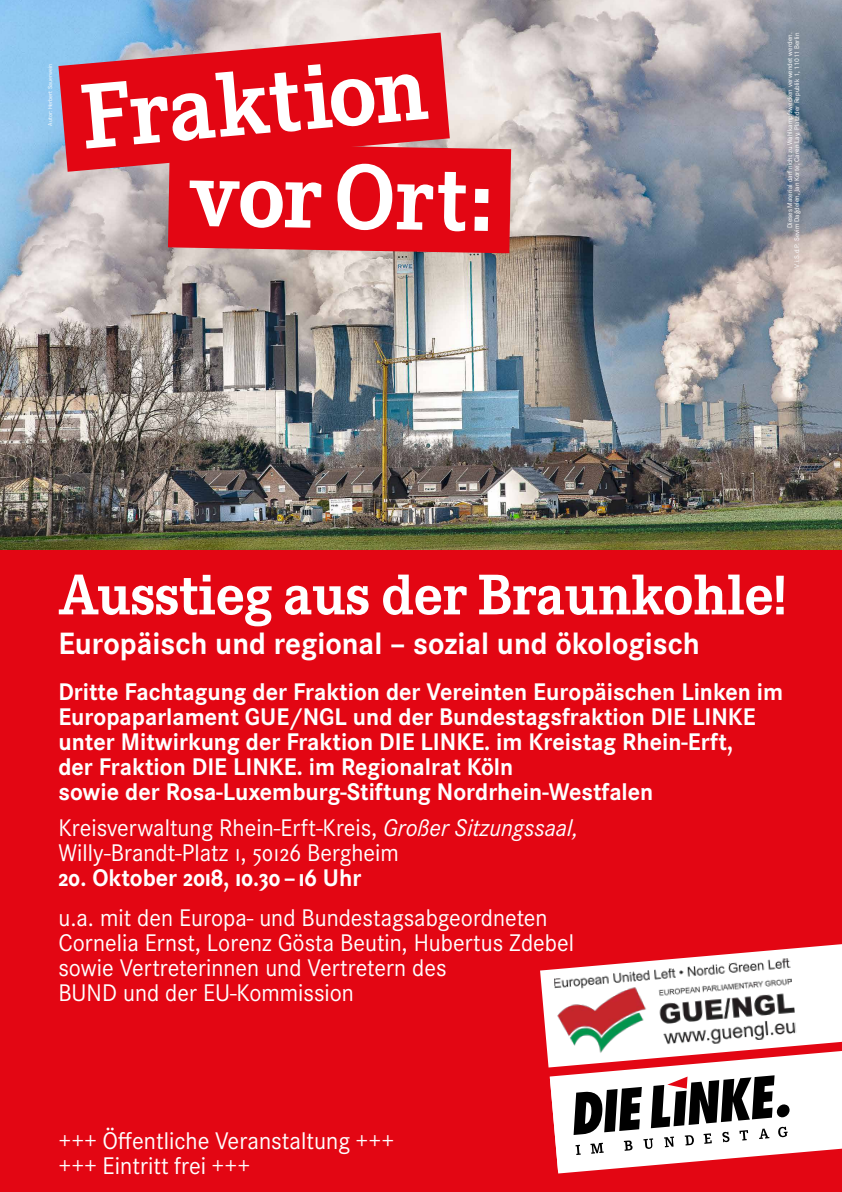
<style>
.page{position:relative;width:842px;height:1192px;background:#e30613}
.page>*{position:absolute;margin:0;border:0;box-sizing:border-box;transform-origin:0 0}
.t1{font:700 59.45px "Corporate E";letter-spacing:-.01em;color:#fff}
.t2{font:700 32px "Corporate S";color:#fff;scale:.96 1}
.t3{font:700 25px/25px "Corporate S";color:#fff;scale:.96 1}
.t4{font:25px/25px "Corporate S";color:#fff;scale:.96 1}
.t5{font:25px/25px "Corporate S";color:#fff}
.t6{font:7px/7px "Corporate S";color:#fff;text-align:right}
.t7{font:6px "Corporate S";color:#fff}
.s1{font-style:italic}
</style>
<div class="page">
<img style="left:0;top:0;width:842px;height:550px">
<svg style="left:58px;top:33px;width:392px;height:139px"></svg>
<svg style="left:81px;top:64px;width:430px;height:189px"></svg>
<svg style="left:540px;top:944px;width:302px;height:229px"></svg>
<img style="left:554px;top:958px;width:243px;height:99px">
<p class="t7" style="left:47px;top:126px;width:63px;rotate:-90deg">Autor: Herbert Sauerwein</p>
<p class="t6" style="left:786px;top:268px;width:237px;rotate:-90deg">Dieses Material darf nicht zu Wahlkampfzwecken verwendet werden.<br>V.i.S.d.P. Sevim Dağdelen, Jan Korte, Caren Lay, Platz der Republik 1, 11011 Berlin</p>
<h1 class="t1" style="left:58px;top:561px;width:730px">Ausstieg aus der Braunkohle!</h1>
<p class="t2" style="left:58px;top:625px;width:670px">Europäisch und regional – sozial und ökologisch</p>
<p class="t3" style="left:58px;top:680px;width:756px">Dritte Fachtagung der Fraktion der Vereinten Europäischen Linken im Europaparlament GUE/NGL und der Bundestagsfraktion DIE LINKE unter Mitwirkung der Fraktion DIE LINKE. im Kreistag Rhein-Erft,<br>der Fraktion DIE LINKE. im Regionalrat Köln<br>sowie der Rosa-Luxemburg-Stiftung Nordrhein-Westfalen</p>
<p class="t4" style="left:58px;top:816px;width:543px">Kreisverwaltung Rhein-Erft-Kreis, <span class="s1">Großer Sitzungssaal,<br></span>Willy-Brandt-Platz 1, 50126 Bergheim</p>
<p class="t3" style="left:58px;top:866px;width:317px">20. Oktober 2018, 10.30–16 Uhr</p>
<p class="t4" style="left:58px;top:905px;width:539px">u.a. mit den Europa- und Bundestagsabgeordneten Cornelia Ernst, Lorenz Gösta Beutin, Hubertus Zdebel sowie Vertreterinnen und Vertretern des<br>BUND und der EU-Kommission</p>
<p class="t5" style="left:58px;top:1128px;width:337px">+++ Öffentliche Veranstaltung +++ +++ Eintritt frei +++</p>
</div>
